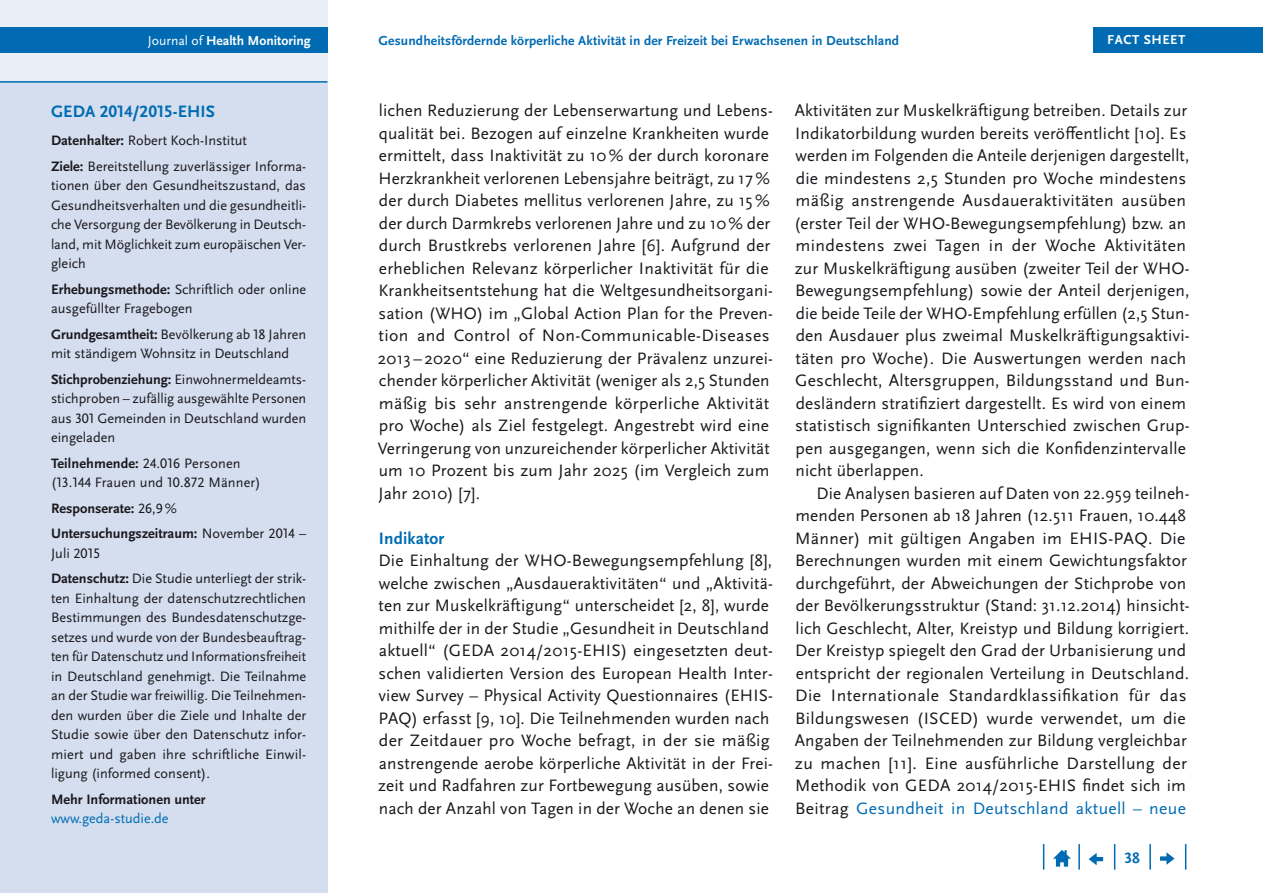
<style>
.page{position:relative;width:1263px;height:893px;background:#fff}
.page>*{position:absolute;margin:0;border:0;box-sizing:border-box;transform-origin:0 0}
.Copy{font:17.25px/22.5px "Scala Sans Pro";letter-spacing:.01em;color:#1a171c}
.Copy_Einzug{font:17.25px/22.5px "Scala Sans Pro";letter-spacing:.01em;color:#1a171c}
.t1{font:700 17.25px "Scala Sans Pro";letter-spacing:.005em;color:#006bb3}
.t2{font:700 15.75px "Scala Sans Pro";color:#006bb3}
.BU_Quellenangabe{font:14.25px/19.5px "Scala Sans Pro";color:#1a171c;text-align:justify}
.BU_Quellenangabe-2{font:700 14.25px/19.5px "Scala Sans Pro";color:#1a171c}
.BU_Quellenangabe-3{font:14.25px "Scala Sans Pro";color:#006bb3}
.t3{font:700 13.65px "Scala Sans Pro";letter-spacing:.01em;color:#006bb3}
.t4{font:700 13.65px "Scala Sans Pro";color:#fff}
.t5{font:700 13.5px "Scala Sans Pro";letter-spacing:.04em;color:#fff}
.s1{font-weight:400}
.s2{font-weight:700}
.s3{color:#006bb3}
</style>
<div class="page">
<div style="left:0;top:0;width:327px;height:893px;background:#eaeef7"></div>
<div style="left:0;top:28px;width:327px;height:25px;background:#006bb3"></div>
<svg style="left:1185px;top:844px;width:1px;height:26px"></svg>
<hr style="left:1149px;top:844px;width:2px;height:26px;background:#006bb3">
<svg style="left:1114px;top:844px;width:1px;height:26px"></svg>
<hr style="left:1078px;top:844px;width:2px;height:26px;background:#006bb3">
<svg style="left:1043px;top:844px;width:1px;height:26px"></svg>
<svg style="left:1053px;top:850px;width:18px;height:17px"></svg>
<svg style="left:1089px;top:853px;width:14px;height:12px"></svg>
<svg style="left:1160px;top:852px;width:14px;height:13px"></svg>
<div style="left:1093px;top:28px;width:170px;height:25px;background:#006bb3"></div>
<div style="left:0;top:83px;width:327px;height:810px;background:#d4deef"></div>
<hr style="left:0;top:81px;width:327px;height:2px;background:#006bb3">
<p class="t4" style="left:148px;top:33px;width:164px"><span class="s1">Journal of</span> Health Monitoring</p>
<p class="t3" style="left:378px;top:33px;width:522px">Gesundheitsfördernde körperliche Aktivität in der Freizeit bei Erwachsenen in Deutschland</p>
<p class="t5" style="left:1107px;top:32px;width:80px">FACT SHEET</p>
<h3 class="t1" style="left:51px;top:101px;width:165px">GEDA 2014/2015-EHIS</h3>
<p class="BU_Quellenangabe" style="left:51px;top:131px;width:197px"><span class="s2">Datenhalter:</span> Robert Koch-Institut</p>
<p class="BU_Quellenangabe" style="left:51px;top:156px;width:257px"><span class="s2">Ziele:</span> Bereitstellung zuverlässiger Informa&shy;tionen über den Gesundheitszustand, das Gesundheitsverhalten und die gesundheitli&shy;che Versorgung der Bevölkerung in Deutsch&shy;land, mit Möglichkeit zum europäischen Ver&shy;gleich</p>
<p class="BU_Quellenangabe" style="left:51px;top:279px;width:257px"><span class="s2">Erhebungsmethode:</span> Schriftlich oder online ausgefüllter Fragebogen</p>
<p class="BU_Quellenangabe" style="left:51px;top:324px;width:257px"><span class="s2">Grundgesamtheit:</span> Bevölkerung ab 18 Jahren mit ständigem Wohnsitz in Deutschland</p>
<p class="BU_Quellenangabe" style="left:51px;top:369px;width:257px"><span class="s2">Stichprobenziehung:</span> Einwohnermeldeamts&shy;stichproben – zufällig ausgewählte Personen aus 301 Gemeinden in Deutschland wurden eingeladen</p>
<p class="BU_Quellenangabe" style="left:51px;top:453px;width:191px"><span class="s2">Teilnehmende:</span> 24.016 Personen</p>
<p class="BU_Quellenangabe" style="left:51px;top:473px;width:211px">(13.144 Frauen und 10.872 Männer)</p>
<p class="BU_Quellenangabe-2" style="left:51px;top:498px;width:127px">Responserate: <span class="s1">26,9%</span></p>
<p class="BU_Quellenangabe-2" style="left:51px;top:524px;width:257px">Untersuchungszeitraum: <span class="s1">November 2014 –<br>Juli 2015</span></p>
<p class="BU_Quellenangabe" style="left:51px;top:569px;width:257px"><span class="s2">Datenschutz:</span> Die Studie unterliegt der strik&shy;ten Einhaltung der datenschutzrechtlichen Bestimmungen des Bundesdatenschutzge&shy;setzes und wurde von der Bundesbeauftrag&shy;ten für Datenschutz und Informationsfreiheit in Deutschland genehmigt. Die Teilnahme an der Studie war freiwillig. Die Teilnehmen&shy;den wurden über die Ziele und Inhalte der Studie sowie über den Datenschutz infor&shy;miert und gaben ihre schriftliche Einwil&shy;ligung (informed consent).</p>
<p class="BU_Quellenangabe-2" style="left:51px;top:789px;width:156px">Mehr Informationen unter</p>
<p class="BU_Quellenangabe-3" style="left:51px;top:810px;width:119px">www.geda-studie.de</p>
<p class="Copy" style="left:378px;top:99px;width:396px">lichen Reduzierung der Lebenserwartung und Lebens&shy;qualität bei. Bezogen auf einzelne Krankheiten wurde ermittelt, dass Inaktivität zu 10 % der durch koronare Herzkrankheit verlorenen Lebensjahre beiträgt, zu 17% der durch Diabetes mellitus verlorenen Jahre, zu 15 % der durch Darmkrebs verlorenen Jahre und zu 10% der durch Brustkrebs verlorenen Jahre [6]. Aufgrund der erheblichen Relevanz körperlicher Inaktivität für die Krankheitsentstehung hat die Weltgesundheitsorgani&shy;sation (WHO) im „Global Action Plan for the Preven&shy;tion and Control of Non-Communicable-Diseases 2013 – 2020“ eine Reduzierung der Prävalenz unzurei&shy;chender körperlicher Aktivität (weniger als 2,5 Stunden mäßig bis sehr anstrengende körperliche Aktivität pro Woche) als Ziel festgelegt. Angestrebt wird eine Verringerung von unzureichender körperlicher Aktivität um 10 Prozent bis zum Jahr 2025 (im Vergleich zum Jahr 2010) [7].</p>
<h2 class="t1" style="left:379px;top:528px;width:67px">Indikator</h2>
<p class="Copy" style="left:378px;top:549px;width:396px">Die Einhaltung der WHO-Bewegungsempfehlung [8], welche zwischen „Ausdaueraktivitäten“ und „Aktivitä&shy;ten zur Muskelkräftigung“ unterscheidet [2, 8], wurde mithilfe der in der Studie „Gesundheit in Deutschland aktuell“ (GEDA 2014/2015-EHIS) eingesetzten deut&shy;schen validierten Version des European Health Inter&shy;view Survey – Physical Activity Questionnaires (EHIS-PAQ) erfasst [9, 10]. Die Teilnehmenden wurden nach der Zeitdauer pro Woche befragt, in der sie mäßig anstrengende aerobe körperliche Aktivität in der Frei&shy;zeit und Radfahren zur Fortbewegung ausüben, sowie nach der Anzahl von Tagen in der Woche an denen sie</p>
<p class="Copy" style="left:794px;top:99px;width:397px">Aktivitäten zur Muskelkräftigung betreiben. Details zur Indikatorbildung wurden bereits veröffentlicht [10]. Es werden im Folgenden die Anteile derjenigen dargestellt, die mindestens 2,5 Stunden pro Woche mindestens mäßig anstrengende Ausdaueraktivitäten ausüben (erster Teil der WHO-Bewegungsempfehlung) bzw. an mindestens zwei Tagen in der Woche Aktivitäten zur Muskelkräftigung ausüben (zweiter Teil der WHO-Bewegungsempfehlung) sowie der Anteil derjenigen, die beide Teile der WHO-Empfehlung erfüllen (2,5 Stun&shy;den Ausdauer plus zweimal Muskelkräftigungsaktivi&shy;täten pro Woche). Die Auswertungen werden nach Geschlecht, Altersgruppen, Bildungsstand und Bun&shy;desländern stratifiziert dargestellt. Es wird von einem statistisch signifikanten Unterschied zwischen Grup&shy;pen ausgegangen, wenn sich die Konfidenzintervalle nicht überlappen.</p>
<p class="Copy_Einzug" style="left:795px;top:482px;width:396px;text-indent:22px">Die Analysen basieren auf Daten von 22.959 teilneh&shy;menden Personen ab 18 Jahren (12.511 Frauen, 10.448<br>Männer) mit gültigen Angaben im EHIS-PAQ. Die Berechnungen wurden mit einem Gewichtungsfaktor durchgeführt, der Abweichungen der Stichprobe von der Bevölkerungsstruktur (Stand: 31.12.2014) hinsicht&shy;lich Geschlecht, Alter, Kreistyp und Bildung korrigiert.<br>Der Kreistyp spiegelt den Grad der Urbanisierung und entspricht der regionalen Verteilung in Deutschland.<br>Die Internationale Standardklassifikation für das Bildungswesen (ISCED) wurde verwendet, um die Angaben der Teilnehmenden zur Bildung vergleichbar zu machen [11]. Eine ausführliche Darstellung der Methodik von GEDA 2014/2015-EHIS findet sich im Beitrag <span class="s3">Gesundheit in Deutschland aktuell – neue</span></p>
<p class="t2" style="left:1124px;top:849px;width:17px">38</p>
</div>
